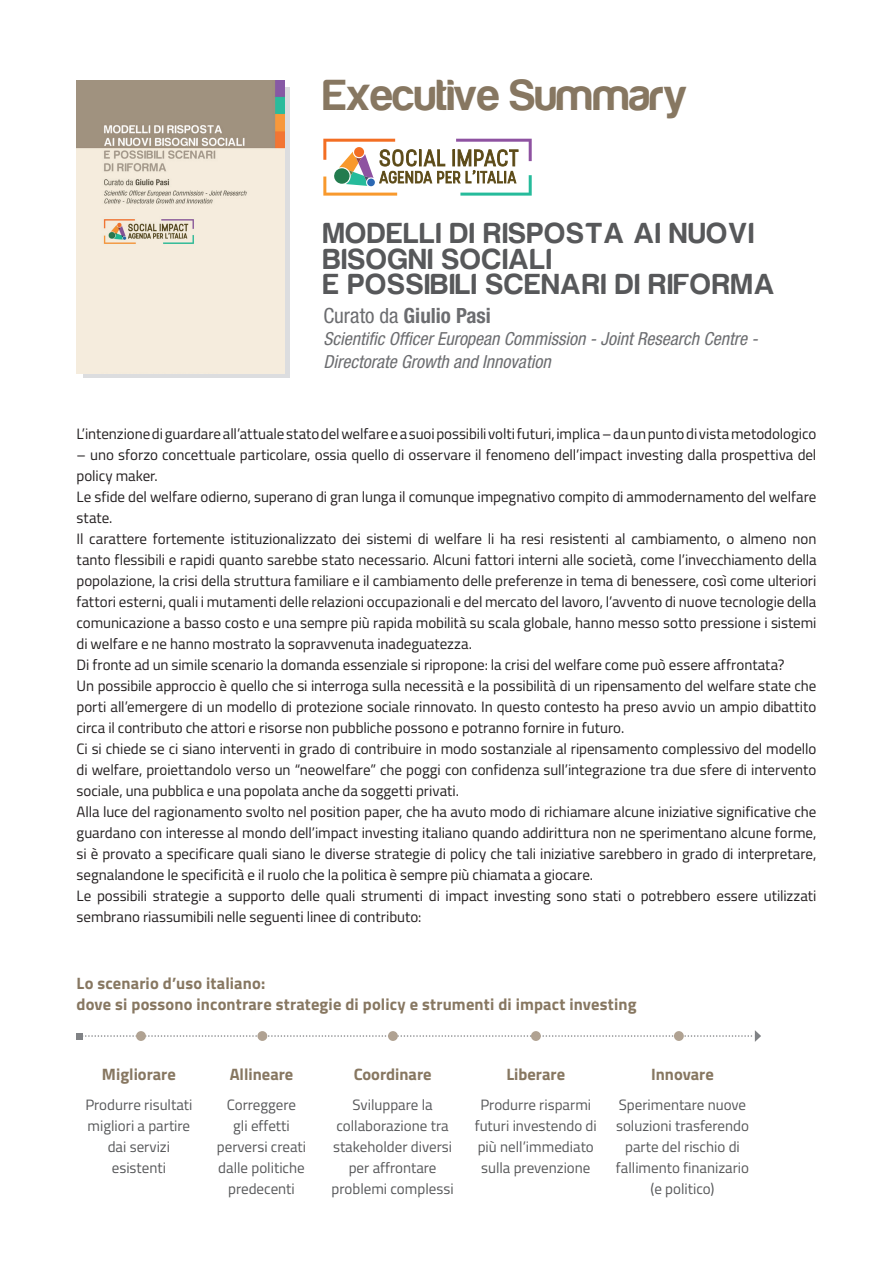
<style>
.page{position:relative;width:893px;height:1263px;background:#fff}
.page>*{position:absolute;margin:0;border:0;box-sizing:border-box;transform-origin:0 0}
.t1{font:45px "Harabara";color:#877761}
.t2{font:30px/25.5px "Harabara";letter-spacing:.05em;color:#57585a}
.t3{font:700 condensed 21px "Helvetica Neue LT Std";color:#6c6d70}
.t4{font:italic condensed 18px/22.5px "Helvetica Neue LT Std";color:#6c6d70}
.t5{font:700 16.5px/21px "Titillium";letter-spacing:.005em;color:#877761}
.t6{font:15px/21px "Titillium";letter-spacing:-.005em;color:#231f20}
.t7{font:15px/21px "Titillium";color:#57585a;text-align:center}
.s1{font-weight:400}
</style>
<div class="page">
<svg style="left:77px;top:1030px;width:684px;height:12px"></svg>
<div style="left:83px;top:87px;width:206px;height:291px;background:#dcdddf"></div>
<img style="left:77px;top:81px;width:208px;height:292px">
<svg style="left:323px;top:139px;width:209px;height:57px"></svg>
<div style="left:136px;top:1031px;width:10px;height:10px;background:#b0a292;border-radius:50%"></div>
<div style="left:388px;top:1031px;width:10px;height:10px;background:#b0a292;border-radius:50%"></div>
<div style="left:257px;top:1031px;width:10px;height:10px;background:#b0a292;border-radius:50%"></div>
<div style="left:531px;top:1031px;width:10px;height:10px;background:#b0a292;border-radius:50%"></div>
<div style="left:674px;top:1031px;width:10px;height:10px;background:#b0a292;border-radius:50%"></div>
<h1 class="t1" style="left:323px;top:71px;width:366px">Executive Summary</h1>
<h2 class="t2" style="left:323px;top:221px;width:453px">MODELLI DI RISPOSTA AI NUOVI<br>BISOGNI SOCIALI<br>E POSSIBILI SCENARI DI RIFORMA</h2>
<h3 class="t3" style="left:323px;top:302px;width:169px"><span class="s1">Curato da</span> Giulio Pasi</h3>
<p class="t4" style="left:323px;top:328px;width:436px">Scientific Officer European Commission - Joint Research Centre -<br>Directorate Growth and Innovation</p>
<p class="t6" style="left:77px;top:422px;width:741px">L’intenzione di guardare all’attuale stato del welfare e a suoi possibili volti futuri, implica – da un punto di vista metodologico</p>
<p class="t6" style="left:77px;top:443px;width:741px">– uno sforzo concettuale particolare, ossia quello di osservare il fenomeno dell’impact investing dalla prospettiva del policy maker.<br>Le sfide del welfare odierno, superano di gran lunga il comunque impegnativo compito di ammodernamento del welfare state.<br>Il carattere fortemente istituzionalizzato dei sistemi di welfare li ha resi resistenti al cambiamento, o almeno non tanto flessibili e rapidi quanto sarebbe stato necessario. Alcuni fattori interni alle società, come l’invecchiamento della popolazione, la crisi della struttura familiare e il cambiamento delle preferenze in tema di benessere, così come ulteriori fattori esterni, quali i mutamenti delle relazioni occupazionali e del mercato del lavoro, l’avvento di nuove tecnologie della comunicazione a basso costo e una sempre più rapida mobilità su scala globale, hanno messo sotto pressione i sistemi di welfare e ne hanno mostrato la sopravvenuta inadeguatezza.<br>Di fronte ad un simile scenario la domanda essenziale si ripropone: la crisi del welfare come può essere affrontata?<br>Un possibile approccio è quello che si interroga sulla necessità e la possibilità di un ripensamento del welfare state che porti all’emergere di un modello di protezione sociale rinnovato. In questo contesto ha preso avvio un ampio dibattito circa il contributo che attori e risorse non pubbliche possono e potranno fornire in futuro.<br>Ci si chiede se ci siano interventi in grado di contribuire in modo sostanziale al ripensamento complessivo del modello di welfare, proiettandolo verso un “neowelfare” che poggi con confidenza sull’integrazione tra due sfere di intervento sociale, una pubblica e una popolata anche da soggetti privati.<br>Alla luce del ragionamento svolto nel position paper, che ha avuto modo di richiamare alcune iniziative significative che guardano con interesse al mondo dell’impact investing italiano quando addirittura non ne sperimentano alcune forme, si è provato a specificare quali siano le diverse strategie di policy che tali iniziative sarebbero in grado di interpretare, segnalandone le specificità e il ruolo che la politica è sempre più chiamata a giocare.<br>Le possibili strategie a supporto delle quali strumenti di impact investing sono stati o potrebbero essere utilizzati sembrano riassumibili nelle seguenti linee di contributo:</p>
<p class="t5" style="left:77px;top:972px;width:561px">Lo scenario d’uso italiano:<br>dove si possono incontrare strategie di policy e strumenti di impact investing</p>
<p class="t5" style="left:102px;top:1063px;width:75px">Migliorare</p>
<p class="t5" style="left:230px;top:1063px;width:65px">Allineare</p>
<p class="t5" style="left:354px;top:1063px;width:79px">Coordinare</p>
<p class="t5" style="left:506px;top:1063px;width:60px">Liberare</p>
<p class="t5" style="left:651px;top:1063px;width:64px">Innovare</p>
<p class="t7" style="left:85px;top:1094px;width:109px">Produrre risultati migliori a partire dai servizi esistenti</p>
<p class="t7" style="left:217px;top:1094px;width:91px">Correggere<br>gli effetti perversi creati dalle politiche predecenti</p>
<p class="t7" style="left:332px;top:1094px;width:124px">Sviluppare la collaborazione tra stakeholder diversi per affrontare problemi complessi</p>
<p class="t7" style="left:475px;top:1094px;width:124px">Produrre risparmi futuri investendo di più nell’immediato sulla prevenzione</p>
<p class="t7" style="left:616px;top:1094px;width:135px">Sperimentare nuove soluzioni trasferendo parte del rischio di fallimento finanizario (e politico)</p>
</div>
